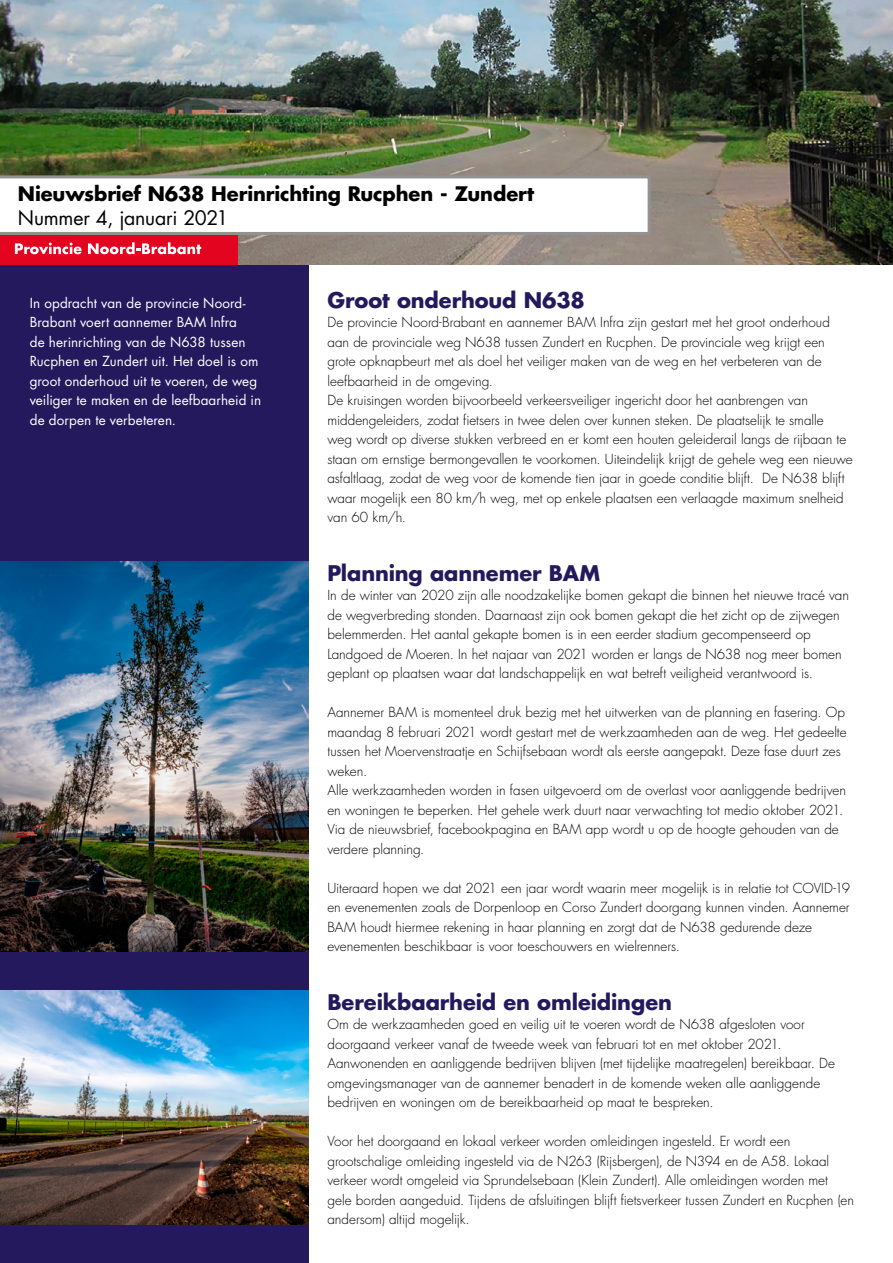
<style>
.page{position:relative;width:893px;height:1263px;background:#fff}
.page>*{position:absolute;margin:0;border:0;box-sizing:border-box;transform-origin:0 0}
.t1{font:700 21px "Futura Std";letter-spacing:-.005em;color:#24195d}
.t2{font:700 19.5px "Futura Std";letter-spacing:-.005em;color:#000}
.t3{font:19.5px "Futura Std";letter-spacing:-.015em;color:#000}
.t4{font:300 13.5px/19.5px "Futura Std";color:#000}
.t5{font:13.5px/19.5px "Futura Std";letter-spacing:.005em;color:#fff}
</style>
<div class="page">
<div style="left:0;top:229px;width:308px;height:1034px;background:#24195d"></div>
<img style="left:0;top:0;width:893px;height:265px">
<div style="left:0;top:235px;width:238px;height:30px;background:#e30520"></div>
<svg style="left:15px;top:243px;width:67px;height:11px"></svg>
<svg style="left:88px;top:242px;width:113px;height:12px"></svg>
<svg style="left:0;top:174px;width:652px;height:62px"></svg>
<img style="left:0;top:561px;width:308px;height:390px">
<img style="left:0;top:990px;width:308px;height:234px">
<h2 class="t2" style="left:18px;top:181px;width:518px">Nieuwsbrief N638 Herinrichting Rucphen - Zundert</h2>
<h2 class="t3" style="left:18px;top:206px;width:212px">Nummer 4, januari 2021</h2>
<p class="t5" style="left:30px;top:293px;width:233px">In opdracht van de provincie Noord-Brabant voert aannemer BAM Infra<br>de herinrichting van de N638 tussen Rucphen en Zundert uit. Het doel is om groot onderhoud uit te voeren, de weg veiliger te maken en de leefbaarheid in de dorpen te verbeteren.</p>
<h1 class="t1" style="left:327px;top:286px;width:259px">Groot onderhoud N638</h1>
<p class="t4" style="left:327px;top:313px;width:527px">De provincie Noord-Brabant en aannemer BAM Infra zijn gestart met het groot onderhoud aan de provinciale weg N638 tussen Zundert en Rucphen. De provinciale weg krijgt een grote opknapbeurt met als doel het veiliger maken van de weg en het verbeteren van de leefbaarheid in de omgeving.<br>De kruisingen worden bijvoorbeeld verkeersveiliger ingericht door het aanbrengen van middengeleiders, zodat fietsers in twee delen over kunnen steken. De plaatselijk te smalle<br>weg wordt op diverse stukken verbreed en er komt een houten geleiderail langs de rijbaan te staan om ernstige bermongevallen te voorkomen. Uiteindelijk krijgt de gehele weg een nieuwe asfaltlaag, zodat de weg voor de komende tien jaar in goede conditie blijft. De N638 blijft waar mogelijk een 80 km/h weg, met op enkele plaatsen een verlaagde maximum snelheid van 60 km/h.</p>
<h1 class="t1" style="left:327px;top:559px;width:274px">Planning aannemer BAM</h1>
<p class="t4" style="left:327px;top:586px;width:523px">In de winter van 2020 zijn alle noodzakelijke bomen gekapt die binnen het nieuwe tracé van de wegverbreding stonden. Daarnaast zijn ook bomen gekapt die het zicht op de zijwegen belemmerden. Het aantal gekapte bomen is in een eerder stadium gecompenseerd op Landgoed de Moeren. In het najaar van 2021 worden er langs de N638 nog meer bomen geplant op plaatsen waar dat landschappelijk en wat betreft veiligheid verantwoord is.</p>
<p class="t4" style="left:327px;top:703px;width:521px">Aannemer BAM is momenteel druk bezig met het uitwerken van de planning en fasering. Op maandag 8 februari 2021 wordt gestart met de werkzaamheden aan de weg. Het gedeelte tussen het Moervenstraatje en Schijfsebaan wordt als eerste aangepakt. Deze fase duurt zes weken.<br>Alle werkzaamheden worden in fasen uitgevoerd om de overlast voor aanliggende bedrijven en woningen te beperken. Het gehele werk duurt naar verwachting tot medio oktober 2021.<br>Via de nieuwsbrief, facebookpagina en BAM app wordt u op de hoogte gehouden van de verdere planning.</p>
<p class="t4" style="left:327px;top:878px;width:524px">Uiteraard hopen we dat 2021 een jaar wordt waarin meer mogelijk is in relatie tot COVID-19 en evenementen zoals de Dorpenloop en Corso Zundert doorgang kunnen vinden. Aannemer BAM houdt hiermee rekening in haar planning en zorgt dat de N638 gedurende deze evenementen beschikbaar is voor toeschouwers en wielrenners.</p>
<h1 class="t1" style="left:327px;top:988px;width:346px">Bereikbaarheid en omleidingen</h1>
<p class="t4" style="left:327px;top:1015px;width:509px">Om de werkzaamheden goed en veilig uit te voeren wordt de N638 afgesloten voor doorgaand verkeer vanaf de tweede week van februari tot en met oktober 2021.<br>Aanwonenden en aanliggende bedrijven blijven (met tijdelijke maatregelen) bereikbaar. De omgevingsmanager van de aannemer benadert in de komende weken alle aanliggende bedrijven en woningen om de bereikbaarheid op maat te bespreken.</p>
<p class="t4" style="left:327px;top:1132px;width:528px">Voor het doorgaand en lokaal verkeer worden omleidingen ingesteld. Er wordt een grootschalige omleiding ingesteld via de N263 (Rijsbergen), de N394 en de A58. Lokaal verkeer wordt omgeleid via Sprundelsebaan (Klein Zundert). Alle omleidingen worden met gele borden aangeduid. Tijdens de afsluitingen blijft fietsverkeer tussen Zundert en Rucphen (en andersom) altijd mogelijk.</p>
</div>
